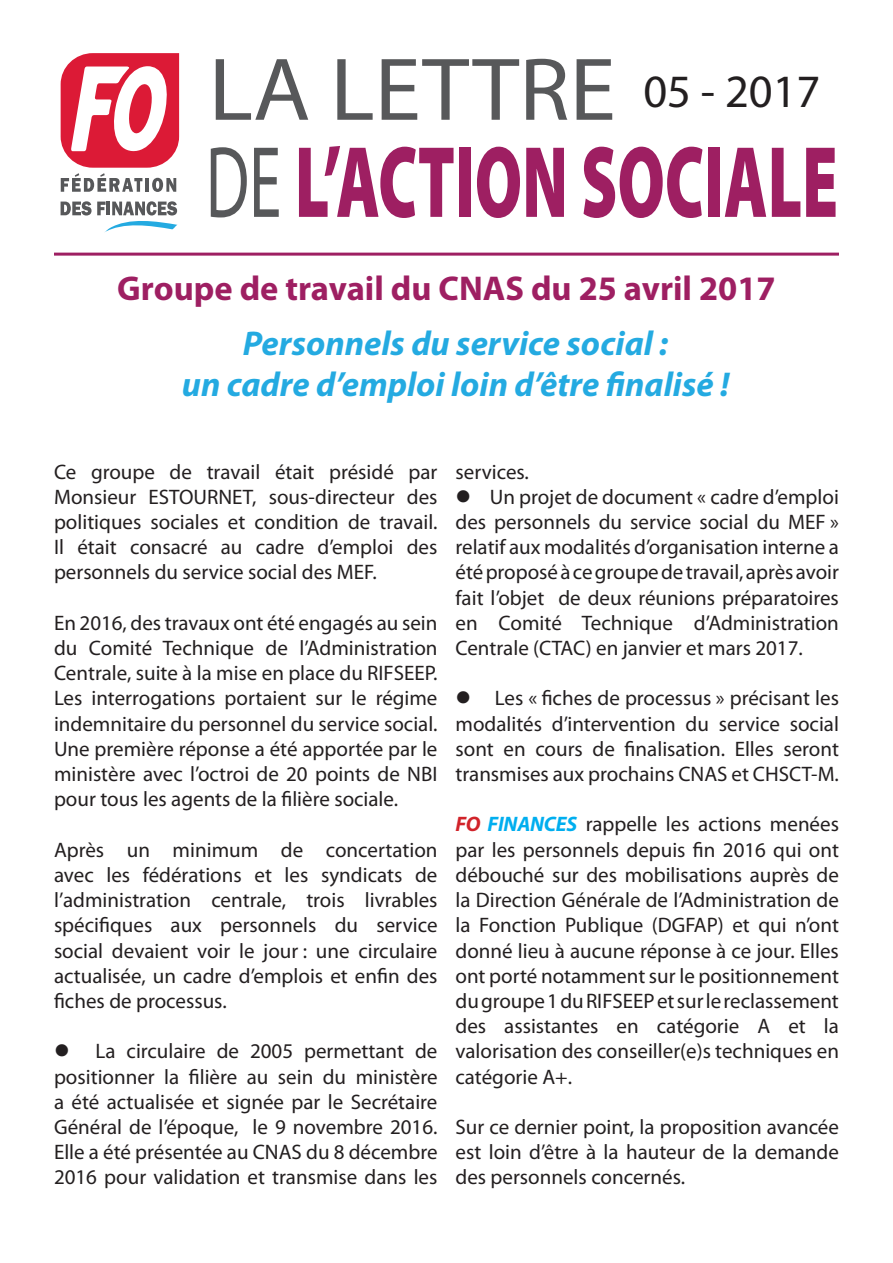
<style>
.page{position:relative;width:893px;height:1263px;background:#fff}
.page>*{position:absolute;margin:0;border:0;box-sizing:border-box;transform-origin:0 0}
.t1{font:46.5px "Myriad Pro";color:#231f20}
.t2{font:italic 700 34.5px "Myriad Pro";color:#24aae1}
.t3{font:700 34.5px "Myriad Pro";color:#9e1f62}
.t4{font:21px/25.2px "Myriad Pro";color:#231f20;text-align:justify}
.s1{font-weight:700;font-style:italic;color:#d1232a}
.s2{font-weight:700;font-style:italic;color:#00aeef}
</style>
<div class="page">
<svg style="left:216px;top:59px;width:92px;height:61px"></svg>
<svg style="left:337px;top:59px;width:36px;height:61px"></svg>
<svg style="left:382px;top:59px;width:137px;height:61px"></svg>
<svg style="left:526px;top:59px;width:41px;height:61px"></svg>
<svg style="left:577px;top:59px;width:35px;height:61px"></svg>
<svg style="left:211px;top:147px;width:36px;height:70px"></svg>
<svg style="left:254px;top:148px;width:25px;height:69px"></svg>
<svg style="left:299px;top:146px;width:155px;height:72px"></svg>
<div style="left:459px;top:148px;width:12px;height:69px;background:#9e1f62"></div>
<svg style="left:477px;top:147px;width:43px;height:71px"></svg>
<svg style="left:526px;top:148px;width:38px;height:69px"></svg>
<svg style="left:583px;top:147px;width:119px;height:71px"></svg>
<div style="left:708px;top:148px;width:12px;height:69px;background:#9e1f62"></div>
<svg style="left:725px;top:148px;width:41px;height:69px"></svg>
<svg style="left:772px;top:148px;width:28px;height:69px"></svg>
<svg style="left:806px;top:148px;width:29px;height:69px"></svg>
<hr style="left:54px;top:253px;width:785px;height:3px;background:#9e1f62">
<svg style="left:61px;top:53px;width:118px;height:139px"></svg>
<svg style="left:61px;top:201px;width:117px;height:32px"></svg>
<p class="t1" style="left:643px;top:63px;width:179px">05 - 2017</p>
<p class="t3" style="left:117px;top:266px;width:660px">Groupe de travail du CNAS du 25 avril 2017</p>
<p class="t2" style="left:243px;top:321px;width:427px">Personnels du service social :</p>
<p class="t2" style="left:182px;top:362px;width:549px">un cadre d’emploi loin d’être finalisé !</p>
<p class="t4" style="left:54px;top:459px;width:385px">Ce groupe de travail était présidé par Monsieur ESTOURNET, sous-directeur des politiques sociales et condition de travail.<br>Il était consacré au cadre d’emploi des personnels du service social des MEF.</p>
<p class="t4" style="left:54px;top:610px;width:385px">En 2016, des travaux ont été engagés au sein du Comité Technique de l’Administration Centrale, suite à la mise en place du RIFSEEP.<br>Les interrogations portaient sur le régime indemnitaire du personnel du service social.<br>Une première réponse a été apportée par le ministère avec l’octroi de 20 points de NBI pour tous les agents de la filière sociale.</p>
<p class="t4" style="left:54px;top:837px;width:385px">Après un minimum de concertation avec les fédérations et les syndicats de l’administration centrale, trois livrables spécifiques aux personnels du service social devaient voir le jour : une circulaire actualisée, un cadre d’emplois et enfin des fiches de processus.</p>
<p class="t4" style="left:54px;top:1038px;width:385px">● La circulaire de 2005 permettant de positionner la filière au sein du ministère a été actualisée et signée par le Secrétaire Général de l’époque, le 9 novembre 2016.<br>Elle a été présentée au CNAS du 8 décembre 2016 pour validation et transmise dans les</p>
<p class="t4" style="left:455px;top:459px;width:75px">services.</p>
<p class="t4" style="left:455px;top:484px;width:385px">● Un projet de document « cadre d’emploi des personnels du service social du MEF » relatif aux modalités d’organisation interne a été proposé à ce groupe de travail, après avoir fait l’objet de deux réunions préparatoires en Comité Technique d’Administration Centrale (CTAC) en janvier et mars 2017.</p>
<p class="t4" style="left:455px;top:685px;width:385px">● Les « fiches de processus » précisant les modalités d’intervention du service social sont en cours de finalisation. Elles seront transmises aux prochains CNAS et CHSCT-M.</p>
<p class="t4" style="left:455px;top:811px;width:385px"><span class="s1">FO</span> <span class="s2">FINANCES</span> rappelle les actions menées par les personnels depuis fin 2016 qui ont débouché sur des mobilisations auprès de la Direction Générale de l’Administration de la Fonction Publique (DGFAP) et qui n’ont donné lieu à aucune réponse à ce jour. Elles ont porté notamment sur le positionnement du groupe 1 du RIFSEEP et sur le reclassement des assistantes en catégorie A et la valorisation des conseiller(e)s techniques en catégorie A+.</p>
<p class="t4" style="left:455px;top:1114px;width:385px">Sur ce dernier point, la proposition avancée est loin d’être à la hauteur de la demande des personnels concernés.</p>
</div>
